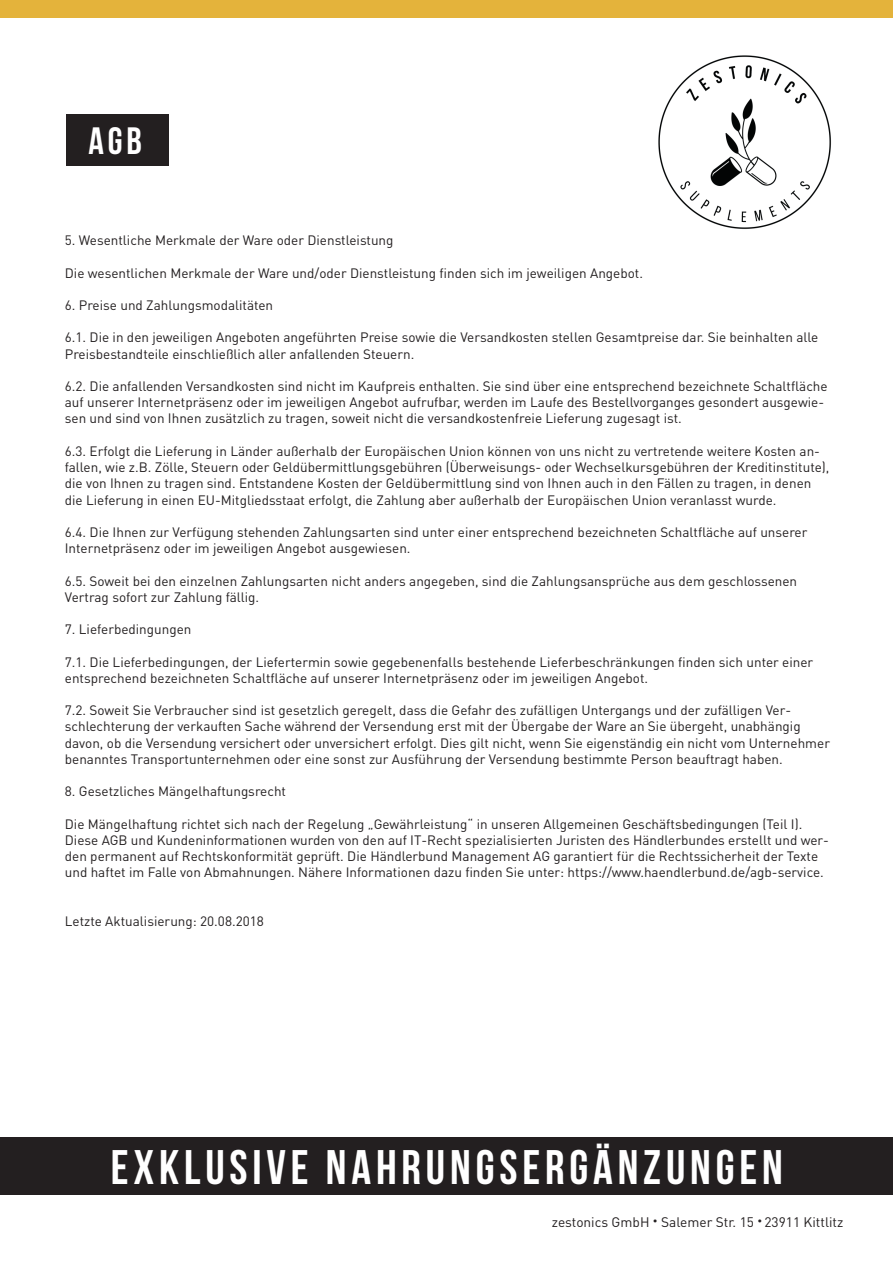
<style>
.page{position:relative;width:893px;height:1263px;background:#fff}
.page>*{position:absolute;margin:0;border:0;box-sizing:border-box;transform-origin:0 0}
.t1{font:700 48.45px "Bebas Neue";letter-spacing:.1em;color:#fff}
.t2{font:700 38.1px "Bebas Neue";color:#fff}
.t3{font:13.65px "DIN Pro";color:#231f20}
.t4{font:13.5px/16.2px "DIN Pro";color:#231f20}
</style>
<div class="page">
<div style="left:0;top:1137px;width:893px;height:58px;background:#231f20"></div>
<img style="left:658px;top:55px;width:173px;height:174px">
<div style="left:0;top:0;width:893px;height:17px;background:#e4b33b"></div>
<div style="left:66px;top:114px;width:103px;height:52px;background:#231f20"></div>
<h2 class="t2" style="left:88px;top:120px;width:55px">AGB</h2>
<p class="t4" style="left:65px;top:232px;width:330px">5. Wesentliche Merkmale der Ware oder Dienstleistung</p>
<p class="t4" style="left:65px;top:264px;width:580px">Die wesentlichen Merkmale der Ware und/oder Dienstleistung finden sich im jeweiligen Angebot.</p>
<p class="t4" style="left:65px;top:297px;width:210px">6. Preise und Zahlungsmodalitäten</p>
<p class="t4" style="left:65px;top:329px;width:755px">6.1. Die in den jeweiligen Angeboten angeführten Preise sowie die Versandkosten stellen Gesamtpreise dar. Sie beinhalten alle<br>Preisbestandteile einschließlich aller anfallenden Steuern.</p>
<p class="t4" style="left:65px;top:378px;width:764px">6.2. Die anfallenden Versandkosten sind nicht im Kaufpreis enthalten. Sie sind über eine entsprechend bezeichnete Schaltfläche auf unserer Internetpräsenz oder im jeweiligen Angebot aufrufbar, werden im Laufe des Bestellvorganges gesondert ausgewie&shy;sen und sind von Ihnen zusätzlich zu tragen, soweit nicht die versandkostenfreie Lieferung zugesagt ist.</p>
<p class="t4" style="left:65px;top:442px;width:766px">6.3. Erfolgt die Lieferung in Länder außerhalb der Europäischen Union können von uns nicht zu vertretende weitere Kosten an&shy;fallen, wie z.B. Zölle, Steuern oder Geldübermittlungsgebühren (Überweisungs- oder Wechselkursgebühren der Kreditinstitute), die von Ihnen zu tragen sind. Entstandene Kosten der Geldübermittlung sind von Ihnen auch in den Fällen zu tragen, in denen die Lieferung in einen EU-Mitgliedsstaat erfolgt, die Zahlung aber außerhalb der Europäischen Union veranlasst wurde.</p>
<p class="t4" style="left:65px;top:523px;width:744px">6.4. Die Ihnen zur Verfügung stehenden Zahlungsarten sind unter einer entsprechend bezeichneten Schaltfläche auf unserer<br>Internetpräsenz oder im jeweiligen Angebot ausgewiesen.</p>
<p class="t4" style="left:65px;top:572px;width:734px">6.5. Soweit bei den einzelnen Zahlungsarten nicht anders angegeben, sind die Zahlungsansprüche aus dem geschlossenen<br>Vertrag sofort zur Zahlung fällig.</p>
<p class="t4" style="left:65px;top:621px;width:128px">7. Lieferbedingungen</p>
<p class="t4" style="left:65px;top:653px;width:750px">7.1. Die Lieferbedingungen, der Liefertermin sowie gegebenenfalls bestehende Lieferbeschränkungen finden sich unter einer entsprechend bezeichneten Schaltfläche auf unserer Internetpräsenz oder im jeweiligen Angebot.</p>
<p class="t4" style="left:65px;top:702px;width:767px">7.2. Soweit Sie Verbraucher sind ist gesetzlich geregelt, dass die Gefahr des zufälligen Untergangs und der zufälligen Ver&shy;schlechterung der verkauften Sache während der Versendung erst mit der Übergabe der Ware an Sie übergeht, unabhängig davon, ob die Versendung versichert oder unversichert erfolgt. Dies gilt nicht, wenn Sie eigenständig ein nicht vom Unternehmer benanntes Transportunternehmen oder eine sonst zur Ausführung der Versendung bestimmte Person beauftragt haben.</p>
<p class="t4" style="left:65px;top:783px;width:223px">8. Gesetzliches Mängelhaftungsrecht</p>
<p class="t4" style="left:65px;top:815px;width:766px">Die Mängelhaftung richtet sich nach der Regelung „Gewährleistung“ in unseren Allgemeinen Geschäftsbedingungen (Teil I).<br>Diese AGB und Kundeninformationen wurden von den auf IT-Recht spezialisierten Juristen des Händlerbundes erstellt und wer&shy;den permanent auf Rechtskonformität geprüft. Die Händlerbund Management AG garantiert für die Rechtssicherheit der Texte und haftet im Falle von Abmahnungen. Nähere Informationen dazu finden Sie unter: https://www.haendlerbund.de/agb-service.</p>
<p class="t4" style="left:65px;top:912px;width:201px">Letzte Aktualisierung: 20.08.2018</p>
<h1 class="t1" style="left:111px;top:1141px;width:674px">EXKLUSIVE NAHRUNGSERGÄNZUNGEN</h1>
<p class="t3" style="left:552px;top:1212px;width:293px">zestonics GmbH <sup>•</sup> Salemer Str. 15 <sup>•</sup> 23911 Kittlitz</p>
</div>
